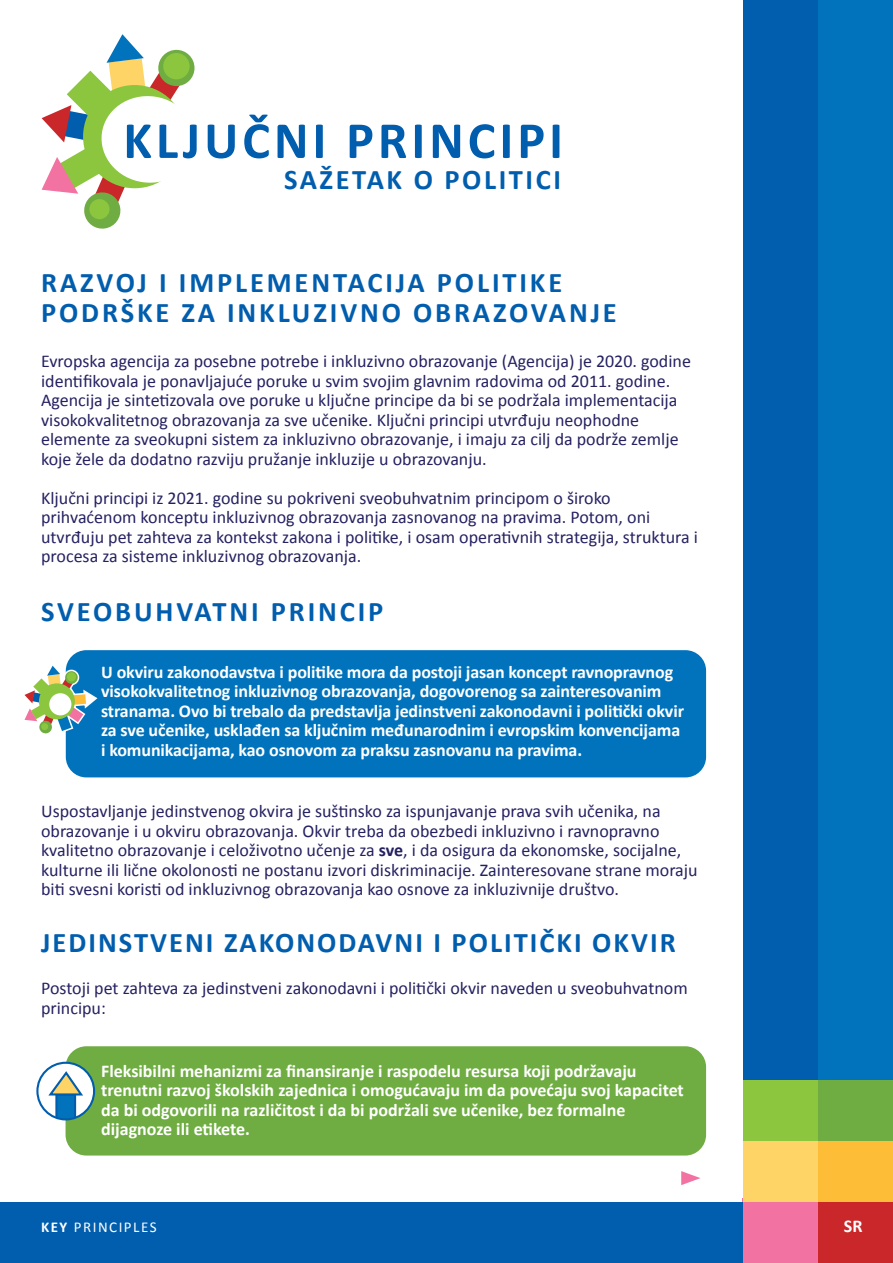
<style>
.page{position:relative;width:893px;height:1263px;background:#fff}
.page>*{position:absolute;margin:0;border:0;box-sizing:border-box;transform-origin:0 0}
.t1{font:700 52.5px "Calibri";letter-spacing:.075em;color:#015dad}
.t2{font:700 28.5px/30px "Calibri";letter-spacing:.09em;color:#015dad}
.t3{font:700 28.5px "Calibri";letter-spacing:.07em;color:#015dad}
.t4{font:18px/19.5px "Calibri";color:#252161}
.t5{font:700 18px/19.5px "Calibri";letter-spacing:-.005em;color:#fff}
.t6{font:15px "Calibri";letter-spacing:.1em;color:#fff}
.s1{font-weight:700}
</style>
<div class="page">
<div style="left:742px;top:1199px;width:76px;height:64px;background:#f273a1"></div>
<div style="left:817px;top:0;width:76px;height:1109px;background:#0073bc"></div>
<div style="left:66px;top:1046px;width:640px;height:109px;background:#6fad42;border-radius:21px"></div>
<div style="left:66px;top:650px;width:640px;height:127px;background:#0073bc;border-radius:21px"></div>
<div style="left:0;top:1202px;width:742px;height:61px;background:#015dad"></div>
<div style="left:817px;top:1141px;width:76px;height:61px;background:#febd37"></div>
<div style="left:742px;top:1141px;width:75px;height:61px;background:#fed466"></div>
<div style="left:742px;top:0;width:75px;height:1080px;background:#015dad"></div>
<svg style="left:681px;top:1171px;width:19px;height:14px"></svg>
<svg style="left:42px;top:34px;width:153px;height:195px"></svg>
<svg style="left:24px;top:660px;width:74px;height:75px"></svg>
<div style="left:41px;top:723px;width:7px;height:7px;background:#8bc63e;border-radius:50%"></div>
<div style="left:817px;top:1202px;width:76px;height:61px;background:#c9272a"></div>
<div style="left:809px;top:1080px;width:84px;height:61px;background:#6fad42"></div>
<div style="left:742px;top:1080px;width:75px;height:61px;background:#8bc63e"></div>
<svg style="left:38px;top:1063px;width:56px;height:56px"></svg>
<svg style="left:46px;top:1069px;width:38px;height:50px"></svg>
<div style="left:36px;top:1062px;width:59px;height:58px;border:2px solid #015dad;border-radius:50%"></div>
<h1 class="t1" style="left:123px;top:108px;width:441px">KLJUČNI PRINCIPI</h1>
<h2 class="t2" style="left:284px;top:163px;width:278px">SAŽETAK O POLITICI</h2>
<h2 class="t2" style="left:41px;top:266px;width:577px">RAZVOJ I IMPLEMENTACIJA POLITIKE<br>PODRŠKE ZA INKLUZIVNO OBRAZOVANJE</h2>
<p class="t4" style="left:41px;top:351px;width:651px">Evropska agencija za posebne potrebe i inkluzivno obrazovanje (Agencija) je 2020. godine identifikovala je ponavljajuće poruke u svim svojim glavnim radovima od 2011. godine.<br>Agencija je sintetizovala ove poruke u ključne principe da bi se podržala implementacija visokokvalitetnog obrazovanja za sve učenike. Ključni principi utvrđuju neophodne elemente za sveokupni sistem za inkluzivno obrazovanje, i imaju za cilj da podrže zemlje koje žele da dodatno razviju pružanje inkluzije u obrazovanju.</p>
<p class="t4" style="left:41px;top:487px;width:658px">Ključni principi iz 2021. godine su pokriveni sveobuhvatnim principom o široko prihvaćenom konceptu inkluzivnog obrazovanja zasnovanog na pravima. Potom, oni utvrđuju pet zahteva za kontekst zakona i politike, i osam operativnih strategija, struktura i procesa za sisteme inkluzivnog obrazovanja.</p>
<h2 class="t2" style="left:41px;top:595px;width:344px">SVEOBUHVATNI PRINCIP</h2>
<p class="t5" style="left:101px;top:661px;width:584px">U okviru zakonodavstva i politike mora da postoji jasan koncept ravnopravnog visokokvalitetnog inkluzivnog obrazovanja, dogovorenog sa zainteresovanim stranama. Ovo bi trebalo da predstavlja jedinstveni zakonodavni i politički okvir za sve učenike, usklađen sa ključnim međunarodnim i evropskim konvencijama i komunikacijama, kao osnovom za praksu zasnovanu na pravima.</p>
<p class="t4" style="left:41px;top:801px;width:658px">Uspostavljanje jedinstvenog okvira je suštinsko za ispunjavanje prava svih učenika, na obrazovanje i u okviru obrazovanja. Okvir treba da obezbedi inkluzivno i ravnopravno kvalitetno obrazovanje i celoživotno učenje za <span class="s1">sve</span>, i da osigura da ekonomske, socijalne, kulturne ili lične okolonosti ne postanu izvori diskriminacije. Zainteresovane strane moraju biti svesni koristi od inkluzivnog obrazovanja kao osnove za inkluzivnije društvo.</p>
<h2 class="t3" style="left:41px;top:925px;width:636px">JEDINSTVENI ZAKONODAVNI I POLITIČKI OKVIR</h2>
<p class="t4" style="left:41px;top:978px;width:648px">Postoji pet zahteva za jedinstveni zakonodavni i politički okvir naveden u sveobuhvatnom principu:</p>
<p class="t5" style="left:101px;top:1060px;width:584px">Fleksibilni mehanizmi za finansiranje i raspodelu resursa koji podržavaju trenutni razvoj školskih zajednica i omogućavaju im da povećaju svoj kapacitet da bi odgovorili na različitost i da bi podržali sve učenike, bez formalne dijagnoze ili etikete.</p>
<p class="t6" style="left:41px;top:1218px;width:117px"><span class="s1">KEY</span> PRINCIPLES</p>
<p class="t5" style="left:844px;top:1216px;width:20px">SR</p>
</div>
